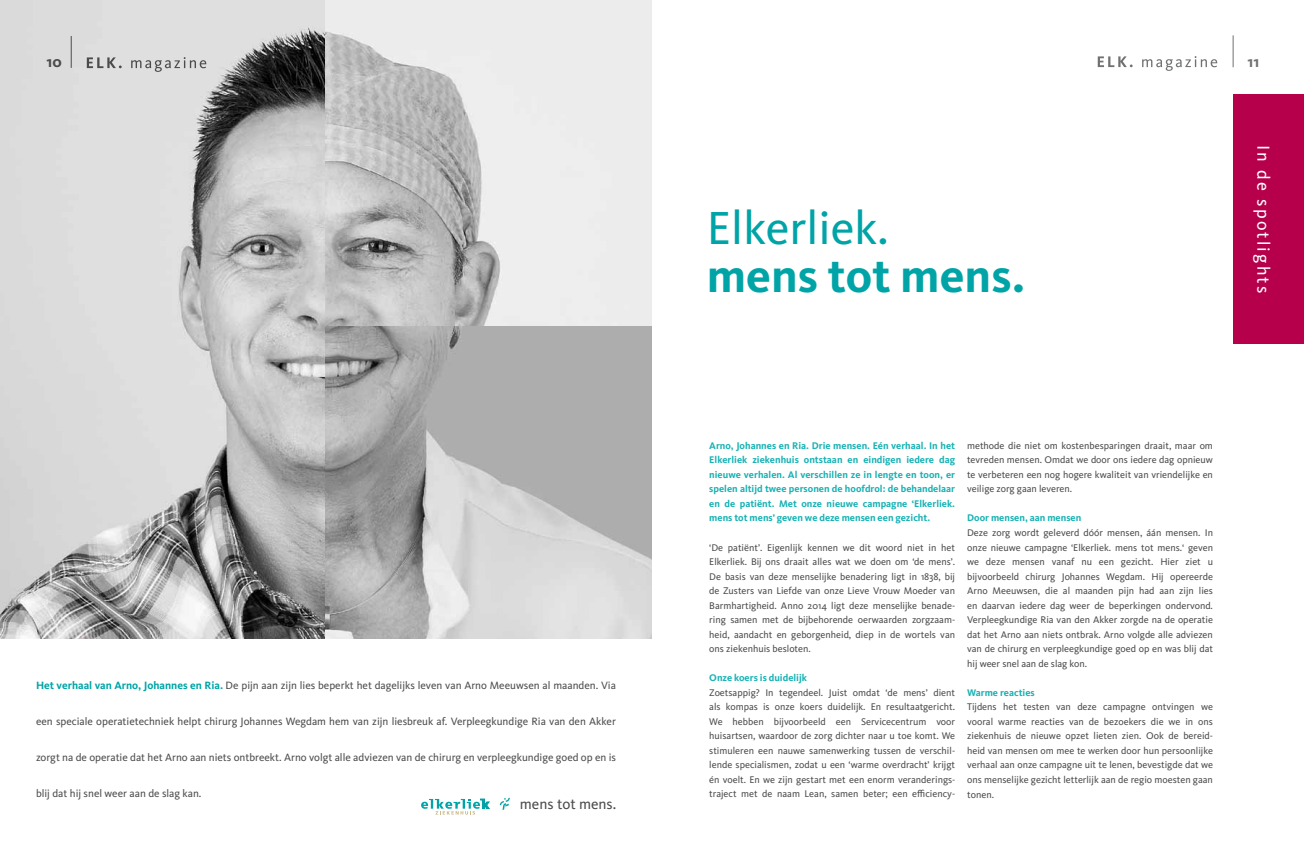
<style>
.page{position:relative;width:1304px;height:851px;background:#fff}
.page>*{position:absolute;margin:0;border:0;box-sizing:border-box;transform-origin:0 0}
.t1{font:700 48px "Kievit OT";color:#00a4a7}
.t2{font:48px "Kievit OT";color:#00a4a7}
.t3{font:18px "Kievit OT";letter-spacing:.12em;color:#fff}
.t4{font:700 16px "Kievit OT";color:#707172}
.t5{font:700 16px "Kievit OT";color:#4b4b4d}
.t6{font:15.1px "Kievit OT";color:#4b4b4d}
.t7{font:11px "Kievit OT";color:#4b4b4d}
.t8{font:10px/14.5px "Kievit OT";color:#4b4b4d;text-align:justify}
.t9{font:700 10px/14.5px "Kievit OT";color:#18b2b4;text-align:justify}
.s1{font-weight:700;color:#00a4a7}
</style>
<div class="page">
<div style="left:1233px;top:94px;width:71px;height:250px;background:#b6004b"></div>
<hr style="left:1233px;top:35px;width:1px;height:32px;background:#707172">
<svg style="left:1098px;top:56px;width:119px;height:15px"></svg>
<svg style="left:500px;top:797px;width:10px;height:12px"></svg>
<svg style="left:421px;top:798px;width:68px;height:16px"></svg>
<img style="left:0;top:0;width:652px;height:638px">
<svg style="left:87px;top:57px;width:119px;height:15px;background:#c2c2c2"></svg>
<hr style="left:71px;top:36px;width:1px;height:32px;background:#4b4b4d">
<h3 class="t5" style="left:47px;top:53px;width:17px">10</h3>
<p class="t7" style="left:36px;top:679px;width:581px"><span class="s1">Het verhaal van Arno, Johannes en Ria.</span> De pijn aan zijn lies beperkt het dagelijks leven van Arno Meeuwsen al maanden. Via</p>
<p class="t7" style="left:36px;top:715px;width:581px">een speciale operatietechniek helpt chirurg Johannes Wegdam hem van zijn liesbreuk af. Verpleegkundige Ria van den Akker</p>
<p class="t7" style="left:36px;top:751px;width:582px">zorgt na de operatie dat het Arno aan niets ontbreekt. Arno volgt alle adviezen van de chirurg en verpleegkundige goed op en is</p>
<p class="t7" style="left:36px;top:787px;width:167px">blij dat hij snel weer aan de slag kan.</p>
<h3 class="t6" style="left:520px;top:795px;width:98px">mens tot mens.</h3>
<h1 class="t2" style="left:707px;top:201px;width:183px">Elkerliek.</h1>
<h1 class="t1" style="left:707px;top:248px;width:320px">mens tot mens.</h1>
<h3 class="t4" style="left:1248px;top:52px;width:13px">11</h3>
<h2 class="t3" style="left:1273px;top:145px;width:150px;rotate:90deg">In de spotlights</h2>
<p class="t9" style="left:709px;top:438px;width:247px">Arno, Johannes en Ria. Drie mensen. Eén verhaal. I n het Elkerliek ziekenhuis ontstaan en eindigen iedere dag nieuwe verhalen. Al verschillen ze in lengte en toon, er spelen altijd twee personen de hoofdrol: de behandelaar en de patiënt. Met onze nieuwe campagne ‘Elkerliek. mens tot mens’ geven we deze mensen een gezicht.</p>
<p class="t8" style="left:709px;top:540px;width:247px">‘De patiënt’. Eigenlijk kennen we dit woord niet in het Elkerliek. Bij ons draait alles wat we doen om ‘de mens’.<br>De basis van deze menselijke benadering ligt in 1838, bij de Zusters van Liefde van onze Lieve Vrouw Moeder van Barmhartigheid. Anno 2014 ligt deze menselijke benade&shy;ring samen met de bijbehorende oerwaarden zorgzaam&shy;heid, aandacht en geborgenheid, diep in de wortels van ons ziekenhuis besloten.</p>
<p class="t9" style="left:709px;top:670px;width:99px">Onze koers is duidelijk</p>
<p class="t8" style="left:709px;top:685px;width:247px">Zoetsappig? In tegendeel. Juist omdat ‘de mens’ dient als kompas is onze koers duidelijk. En resultaatgericht.<br>We hebben bijvoorbeeld een Servicecentrum voor huisartsen, waardoor de zorg dichter naar u toe komt. We stimuleren een nauwe samenwerking tussen de verschil&shy;lende specialismen, zodat u een ‘warme overdracht’ krijgt én voelt. En we zijn gestart met een enorm veranderings&shy;traject met de naam Lean, samen beter; een efficiency-</p>
<p class="t8" style="left:967px;top:438px;width:247px">methode die niet om kostenbesparingen draait, maar om tevreden mensen. Omdat we door ons iedere dag opnieuw te verbeteren een nog hogere kwaliteit van vriendelijke en veilige zorg gaan leveren.</p>
<p class="t9" style="left:967px;top:511px;width:116px">Door mensen, aan mensen</p>
<p class="t8" style="left:967px;top:525px;width:247px">Deze zorg wordt geleverd dóór mensen, áán mensen. In onze nieuwe campagne ‘Elkerliek. mens tot mens.‘ geven we deze mensen vanaf nu een gezicht. Hier ziet u bijvoorbeeld chirurg Johannes Wegdam. Hij opereerde Arno Meeuwsen, die al maanden pijn had aan zijn lies en daarvan iedere dag weer de beperkingen ondervond.<br>Verpleegkundige Ria van den Akker zorgde na de operatie dat het Arno aan niets ontbrak. Arno volgde alle adviezen van de chirurg en verpleegkundige goed op en was blij dat hij weer snel aan de slag kon.</p>
<p class="t9" style="left:967px;top:685px;width:69px">Warme reacties</p>
<p class="t8" style="left:967px;top:699px;width:247px">Tijdens het testen van deze campagne ontvingen we vooral warme reacties van de bezoekers die we in ons ziekenhuis de nieuwe opzet lieten zien. Ook de bereid&shy;heid van mensen om mee te werken door hun persoonlijke verhaal aan onze campagne uit te lenen, bevestigde dat we ons menselijke gezicht letterlijk aan de regio moesten gaan tonen.</p>
</div>
